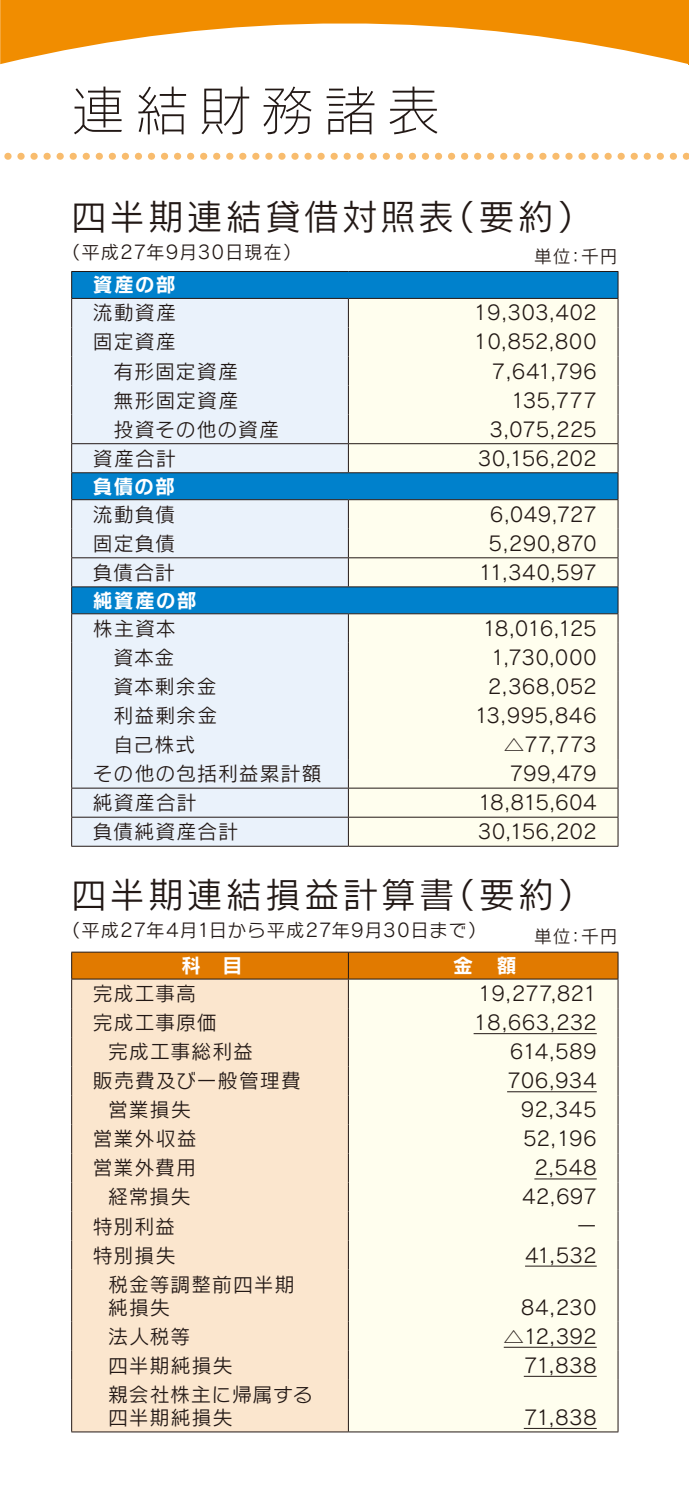
<style>
.page{position:relative;width:689px;height:1489px;background:#fff}
.page>*{position:absolute;margin:0;border:0;box-sizing:border-box;transform-origin:0 0}
.t1{font:53.25px "Rodin NTLG Pro L";letter-spacing:.185em;color:#221815}
.t2{font:35.5px "Rodin NTLG Pro M";letter-spacing:.09em;color:#221815}
.t3{font:19.75px/23px "Rodin NTLG Pro M";letter-spacing:.03em;color:#221815}
.t4{font:19.75px/28px "Rodin NTLG Pro B";letter-spacing:.055em;color:#fff}
.t5{font:19.75px/23px "Rodin NTLG Pro M";letter-spacing:.05em;color:#221815}
.t6{font:19.75px "Rodin NTLG Pro M";letter-spacing:.055em;color:#221815}
.t7{font:19.75px "Rodin NTLG Pro M";letter-spacing:.06em;color:#221815}
.t8{font:18.5px "Rodin NTLG Pro M";letter-spacing:.035em;color:#221815}
.t9{font:17.75px "Rodin NTLG Pro M";letter-spacing:.045em;color:#221815}
.s1{font-family:"Rodin NTLG Pro M";color:#221815}
</style>
<div class="page">
<svg style="left:0;top:0;width:688px;height:64px;fill:#f18d00"></svg>
<hr style="left:688px;top:0;width:1px;height:64px;background:#f18d00">
<svg style="left:4px;top:153px;width:684px;height:7px"></svg>
<div style="left:72px;top:1211px;width:276px;height:220px;background:#fbe6ce"></div>
<div style="left:349px;top:1211px;width:268px;height:220px;background:#fffeee"></div>
<svg style="left:71px;top:952px;width:547px;height:259px;background:#f7e3c5"></svg>
<hr style="left:71px;top:1211px;width:1px;height:30px;background:#221815">
<hr style="left:348px;top:1211px;width:1px;height:30px;background:#221815">
<hr style="left:617px;top:1211px;width:1px;height:30px;background:#221815">
<svg style="left:71px;top:1241px;width:1px;height:29px"></svg>
<svg style="left:348px;top:1241px;width:1px;height:29px"></svg>
<svg style="left:617px;top:1241px;width:1px;height:29px"></svg>
<hr style="left:71px;top:1270px;width:1px;height:52px;background:#221815">
<hr style="left:348px;top:1270px;width:1px;height:52px;background:#221815">
<hr style="left:617px;top:1270px;width:1px;height:52px;background:#221815">
<svg style="left:71px;top:1322px;width:1px;height:58px"></svg>
<svg style="left:348px;top:1322px;width:1px;height:58px"></svg>
<svg style="left:617px;top:1322px;width:1px;height:58px"></svg>
<hr style="left:71px;top:1380px;width:1px;height:51px;background:#221815">
<hr style="left:348px;top:1380px;width:1px;height:51px;background:#221815">
<hr style="left:617px;top:1380px;width:1px;height:51px;background:#221815">
<hr style="left:71px;top:1431px;width:277px;height:1px;background:#221815">
<hr style="left:348px;top:1431px;width:270px;height:1px;background:#221815">
<hr style="left:473px;top:1033px;width:123px;height:1px;background:#221815">
<hr style="left:506px;top:1091px;width:90px;height:1px;background:#221815">
<hr style="left:534px;top:1178px;width:62px;height:1px;background:#221815">
<hr style="left:524px;top:1266px;width:72px;height:1px;background:#221815">
<hr style="left:503px;top:1347px;width:93px;height:1px;background:#221815">
<hr style="left:523px;top:1376px;width:73px;height:1px;background:#221815">
<hr style="left:523px;top:1428px;width:73px;height:1px;background:#221815">
<div style="left:72px;top:272px;width:545px;height:26px;background:#0081cc"></div>
<svg style="left:72px;top:299px;width:276px;height:547px;background:#d2e6f5"></svg>
<svg style="left:348px;top:299px;width:269px;height:547px;background:#e5f0e9"></svg>
<hr style="left:71px;top:271px;width:277px;height:1px;background:#221815">
<hr style="left:348px;top:271px;width:270px;height:1px;background:#221815">
<hr style="left:71px;top:298px;width:277px;height:1px;background:#221815">
<svg style="left:71px;top:272px;width:1px;height:55px"></svg>
<hr style="left:348px;top:298px;width:270px;height:1px;background:#221815">
<svg style="left:348px;top:299px;width:1px;height:28px"></svg>
<svg style="left:617px;top:272px;width:1px;height:55px"></svg>
<hr style="left:71px;top:327px;width:1px;height:30px;background:#221815">
<hr style="left:348px;top:327px;width:1px;height:30px;background:#221815">
<hr style="left:617px;top:327px;width:1px;height:30px;background:#221815">
<hr style="left:71px;top:443px;width:277px;height:1px;background:#221815">
<hr style="left:348px;top:443px;width:270px;height:1px;background:#221815">
<svg style="left:348px;top:357px;width:1px;height:115px"></svg>
<hr style="left:71px;top:472px;width:277px;height:1px;background:#221815">
<hr style="left:348px;top:472px;width:270px;height:1px;background:#221815">
<hr style="left:71px;top:499px;width:277px;height:1px;background:#221815">
<hr style="left:348px;top:499px;width:270px;height:1px;background:#221815">
<hr style="left:71px;top:557px;width:277px;height:1px;background:#221815">
<hr style="left:348px;top:557px;width:270px;height:1px;background:#221815">
<svg style="left:348px;top:500px;width:1px;height:86px"></svg>
<hr style="left:71px;top:586px;width:277px;height:1px;background:#221815">
<hr style="left:348px;top:586px;width:270px;height:1px;background:#221815">
<hr style="left:71px;top:613px;width:277px;height:1px;background:#221815">
<hr style="left:348px;top:613px;width:270px;height:1px;background:#221815">
<hr style="left:71px;top:788px;width:277px;height:1px;background:#221815">
<hr style="left:348px;top:788px;width:270px;height:1px;background:#221815">
<hr style="left:71px;top:817px;width:277px;height:1px;background:#221815">
<svg style="left:71px;top:357px;width:1px;height:489px"></svg>
<hr style="left:348px;top:817px;width:270px;height:1px;background:#221815">
<svg style="left:348px;top:614px;width:1px;height:232px"></svg>
<svg style="left:617px;top:357px;width:1px;height:489px"></svg>
<hr style="left:71px;top:846px;width:277px;height:1px;background:#221815">
<hr style="left:348px;top:846px;width:270px;height:1px;background:#221815">
<p class="t1" style="left:71px;top:76px;width:370px">連結財務諸表</p>
<p class="t2" style="left:71px;top:193px;width:522px">四半期連結貸借対照表（要約）</p>
<p class="t8" style="left:62px;top:240px;width:240px">（平成27年9月30日現在）</p>
<p class="t9" style="left:534px;top:245px;width:85px">単位：千円</p>
<p class="t4" style="left:93px;top:270px;width:84px">資産の部<span class="s1">流動資産</span></p>
<p class="t3" style="left:473px;top:301px;width:125px">19,303,402</p>
<p class="t3" style="left:93px;top:330px;width:84px">固定資産</p>
<p class="t3" style="left:473px;top:330px;width:124px">10,852,800</p>
<p class="t3" style="left:113px;top:359px;width:126px">有形固定資産</p>
<p class="t3" style="left:491px;top:359px;width:107px">7,641,796</p>
<p class="t3" style="left:113px;top:388px;width:126px">無形固定資産</p>
<p class="t3" style="left:510px;top:388px;width:87px">135,777</p>
<p class="t3" style="left:113px;top:417px;width:167px">投資その他の資産</p>
<p class="t3" style="left:489px;top:417px;width:109px">3,075,225</p>
<p class="t3" style="left:93px;top:446px;width:84px">資産合計</p>
<p class="t3" style="left:477px;top:446px;width:120px">30,156,202</p>
<p class="t4" style="left:93px;top:471px;width:84px">負債の部<span class="s1">流動負債</span></p>
<p class="t3" style="left:489px;top:502px;width:108px">6,049,727</p>
<p class="t3" style="left:93px;top:531px;width:83px">固定負債</p>
<p class="t3" style="left:488px;top:531px;width:110px">5,290,870</p>
<p class="t3" style="left:93px;top:560px;width:84px">負債合計</p>
<p class="t3" style="left:478px;top:560px;width:120px">11,340,597</p>
<p class="t4" style="left:93px;top:585px;width:105px">純資産の部<span class="s1">株主資本</span></p>
<p class="t3" style="left:482px;top:616px;width:116px">18,016,125</p>
<p class="t3" style="left:113px;top:645px;width:62px">資本金</p>
<p class="t3" style="left:490px;top:645px;width:107px">1,730,000</p>
<p class="t3" style="left:113px;top:674px;width:105px">資本剰余金</p>
<p class="t3" style="left:487px;top:674px;width:110px">2,368,052</p>
<p class="t3" style="left:113px;top:703px;width:105px">利益剰余金</p>
<p class="t3" style="left:474px;top:703px;width:124px">13,995,846</p>
<p class="t3" style="left:113px;top:732px;width:83px">自己株式</p>
<p class="t3" style="left:504px;top:732px;width:94px">△77,773</p>
<p class="t6" style="left:93px;top:761px;width:230px">その他の包括利益累計額</p>
<p class="t3" style="left:509px;top:761px;width:89px">799,479</p>
<p class="t3" style="left:93px;top:790px;width:105px">純資産合計</p>
<p class="t3" style="left:477px;top:790px;width:120px">18,815,604</p>
<p class="t6" style="left:93px;top:819px;width:147px">負債純資産合計</p>
<p class="t3" style="left:477px;top:819px;width:120px">30,156,202</p>
<p class="t2" style="left:71px;top:871px;width:523px">四半期連結損益計算書（要約）</p>
<p class="t9" style="left:534px;top:925px;width:85px">単位：千円</p>
<p class="t4" style="left:181px;top:951px;width:63px">科　目</p>
<p class="t4" style="left:453px;top:951px;width:65px">金　額</p>
<p class="t3" style="left:93px;top:981px;width:104px">完成工事高</p>
<p class="t3" style="left:477px;top:981px;width:120px">19,277,821</p>
<p class="t3" style="left:93px;top:1010px;width:125px">完成工事原価</p>
<p class="t3" style="left:473px;top:1010px;width:125px">18,663,232</p>
<p class="t5" style="left:108px;top:1039px;width:146px">完成工事総利益</p>
<p class="t3" style="left:509px;top:1039px;width:88px">614,589</p>
<p class="t7" style="left:93px;top:1068px;width:209px">販売費及び一般管理費</p>
<p class="t3" style="left:506px;top:1069px;width:91px">706,934</p>
<p class="t3" style="left:108px;top:1098px;width:84px">営業損失</p>
<p class="t3" style="left:520px;top:1098px;width:77px">92,345</p>
<p class="t3" style="left:93px;top:1127px;width:105px">営業外収益</p>
<p class="t3" style="left:522px;top:1127px;width:75px">52,196</p>
<p class="t3" style="left:93px;top:1156px;width:105px">営業外費用</p>
<p class="t3" style="left:534px;top:1156px;width:64px">2,548</p>
<p class="t3" style="left:108px;top:1185px;width:84px">経常損失</p>
<p class="t3" style="left:522px;top:1185px;width:76px">42,697</p>
<p class="t3" style="left:93px;top:1214px;width:84px">特別利益</p>
<p class="t3" style="left:576px;top:1214px;width:21px">ー</p>
<p class="t3" style="left:93px;top:1243px;width:84px">特別損失</p>
<p class="t3" style="left:524px;top:1243px;width:73px">41,532</p>
<p class="t5" style="left:108px;top:1272px;width:188px">税金等調整前四半期純損失</p>
<p class="t8" style="left:62px;top:918px;width:425px">（平成27年4月1日から平成27年9月30日まで）</p>
<p class="t3" style="left:520px;top:1295px;width:77px">84,230</p>
<p class="t3" style="left:108px;top:1324px;width:83px">法人税等</p>
<p class="t3" style="left:503px;top:1324px;width:94px">△12,392</p>
<p class="t3" style="left:108px;top:1353px;width:126px">四半期純損失</p>
<p class="t3" style="left:523px;top:1353px;width:74px">71,838</p>
<p class="t3" style="left:108px;top:1382px;width:206px">親会社株主に帰属する四半期純損失</p>
<p class="t3" style="left:523px;top:1405px;width:74px">71,838</p>
</div>
